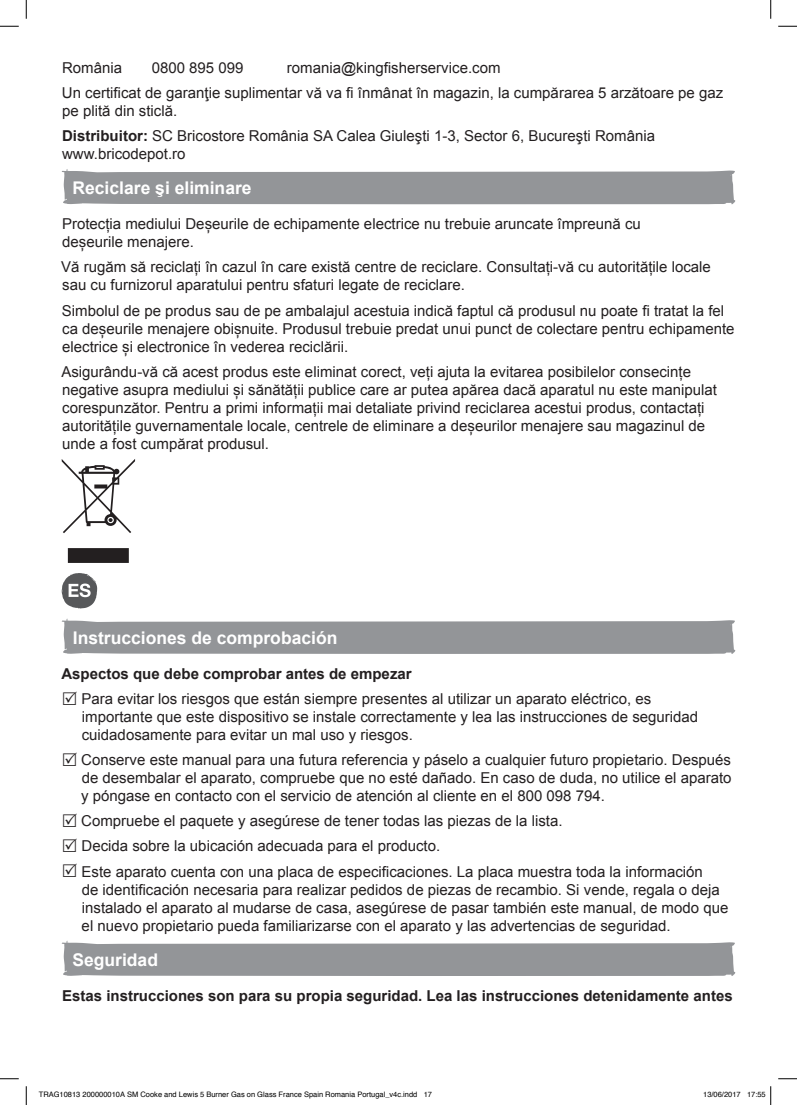
<style>
.page{position:relative;width:797px;height:1105px;background:#fff}
.page>*{position:absolute;margin:0;border:0;box-sizing:border-box;transform-origin:0 0}
.t1{font:700 17.5px "Arial";color:#fff}
.t2{font:15px/18px "Arial";color:#231f20}
.t3{font:700 15px "Arial";color:#231f20}
.t4{font:7.5px "Helvetica";color:#000}
.s1{font-weight:700}
</style>
<div class="page">
<svg style="left:62px;top:169px;width:673px;height:35px;background:#9c9da0"></svg>
<svg style="left:62px;top:459px;width:73px;height:104px"></svg>
<svg style="left:62px;top:573px;width:35px;height:35px"></svg>
<svg style="left:62px;top:618px;width:673px;height:36px;background:#9ea0a2"></svg>
<svg style="left:62px;top:941px;width:673px;height:35px;background:#9b9da0"></svg>
<svg style="left:0;top:25px;width:19px;height:2px"></svg>
<svg style="left:778px;top:25px;width:19px;height:2px"></svg>
<svg style="left:0;top:1078px;width:19px;height:1px"></svg>
<svg style="left:778px;top:1078px;width:19px;height:1px"></svg>
<svg style="left:25px;top:0;width:2px;height:19px"></svg>
<svg style="left:25px;top:1086px;width:2px;height:19px"></svg>
<svg style="left:770px;top:0;width:1px;height:19px"></svg>
<svg style="left:770px;top:1086px;width:1px;height:19px"></svg>
<p class="t2" style="left:62px;top:55px;width:663px;line-height:25.1px;text-align:center">romania@kingfisherservice.com<br>Un certificat de garanţie suplimentar vă va fi înmânat în magazin, la cumpărarea 5 arzătoare pe gaz</p>
<p class="t2" style="left:62px;top:98px;width:594px;line-height:25.1px">pe plită din sticlă.<br><span class="s1">Distribuitor:</span> SC Bricostore România SA Calea Giuleşti 1-3, Sector 6, Bucureşti România</p>
<p class="t2" style="left:62px;top:145px;width:125px">www.bricodepot.ro</p>
<p class="t1" style="left:73px;top:176px;width:180px">Reciclare şi eliminare</p>
<p class="t2" style="left:62px;top:215px;width:580px">Protecția mediului Deșeurile de echipamente electrice nu trebuie aruncate împreună cu deșeurile menajere.</p>
<p class="t2" style="left:61px;top:258px;width:651px">Vă rugăm să reciclați în cazul în care există centre de reciclare. Consultați-vă cu autoritățile locale sau cu furnizorul aparatului pentru sfaturi legate de reciclare.</p>
<p class="t2" style="left:62px;top:301px;width:674px">Simbolul de pe produs sau de pe ambalajul acestuia indică faptul că produsul nu poate fi tratat la fel ca deșeurile menajere obișnuite. Produsul trebuie predat unui punct de colectare pentru echipamente electrice și electronice în vederea reciclării.</p>
<p class="t2" style="left:61px;top:363px;width:657px">Asigurându-vă că acest produs este eliminat corect, veți ajuta la evitarea posibilelor consecințe negative asupra mediului și sănătății publice care ar putea apărea dacă aparatul nu este manipulat corespunzător. Pentru a primi informații mai detaliate privind reciclarea acestui produs, contactați autoritățile guvernamentale locale, centrele de eliminare a deșeurilor menajere sau magazinul de unde a fost cumpărat produsul.</p>
<p class="t2" style="left:62px;top:58px;width:62px">România</p>
<p class="t2" style="left:152px;top:58px;width:93px">0800 895 099</p>
<p class="t1" style="left:73px;top:626px;width:266px">Instrucciones de comprobación</p>
<p class="t3" style="left:61px;top:664px;width:352px">Aspectos que debe comprobar antes de empezar</p>
<p class="t2" style="left:82px;top:690px;width:618px">Para evitar los riesgos que están siempre presentes al utilizar un aparato eléctrico, es importante que este dispositivo se instale correctamente y lea las instrucciones de seguridad cuidadosamente para evitar un mal uso y riesgos.</p>
<p class="t2" style="left:81px;top:751px;width:652px;text-align:justify">Conserve este manual para una futura referencia y páselo a cualquier futuro propietario. Después de desembalar el aparato, compruebe que no esté dañado. En caso de duda, no utilice el aparato y póngase en contacto con el servicio de atención al cliente en el 800 098 794.</p>
<p class="t2" style="left:81px;top:809px;width:623px;line-height:25.1px">Compruebe el paquete y asegúrese de tener todas las piezas de la lista.<br>Decida sobre la ubicación adecuada para el producto.<br>Este aparato cuenta con una placa de especificaciones. La placa muestra toda la información</p>
<p class="t2" style="left:82px;top:880px;width:648px">de identificación necesaria para realizar pedidos de piezas de recambio. Si vende, regala o deja instalado el aparato al mudarse de casa, asegúrese de pasar también este manual, de modo que el nuevo propietario pueda familiarizarse con el aparato y las advertencias de seguridad.</p>
<p class="t1" style="left:72px;top:948px;width:87px">Seguridad</p>
<p class="t3" style="left:62px;top:986px;width:672px">Estas instrucciones son para su propia seguridad. Lea las instrucciones detenidamente antes</p>
<p class="t4" style="left:39px;top:1089px;width:395px">TRAG10813 200000010A SM Cooke and Lewis 5 Burner Gas on Glass France Spain Romania Portugal_v4c.indd 17</p>
<p class="t4" style="left:703px;top:1089px;width:64px">13/06/2017 17:55</p>
</div>
